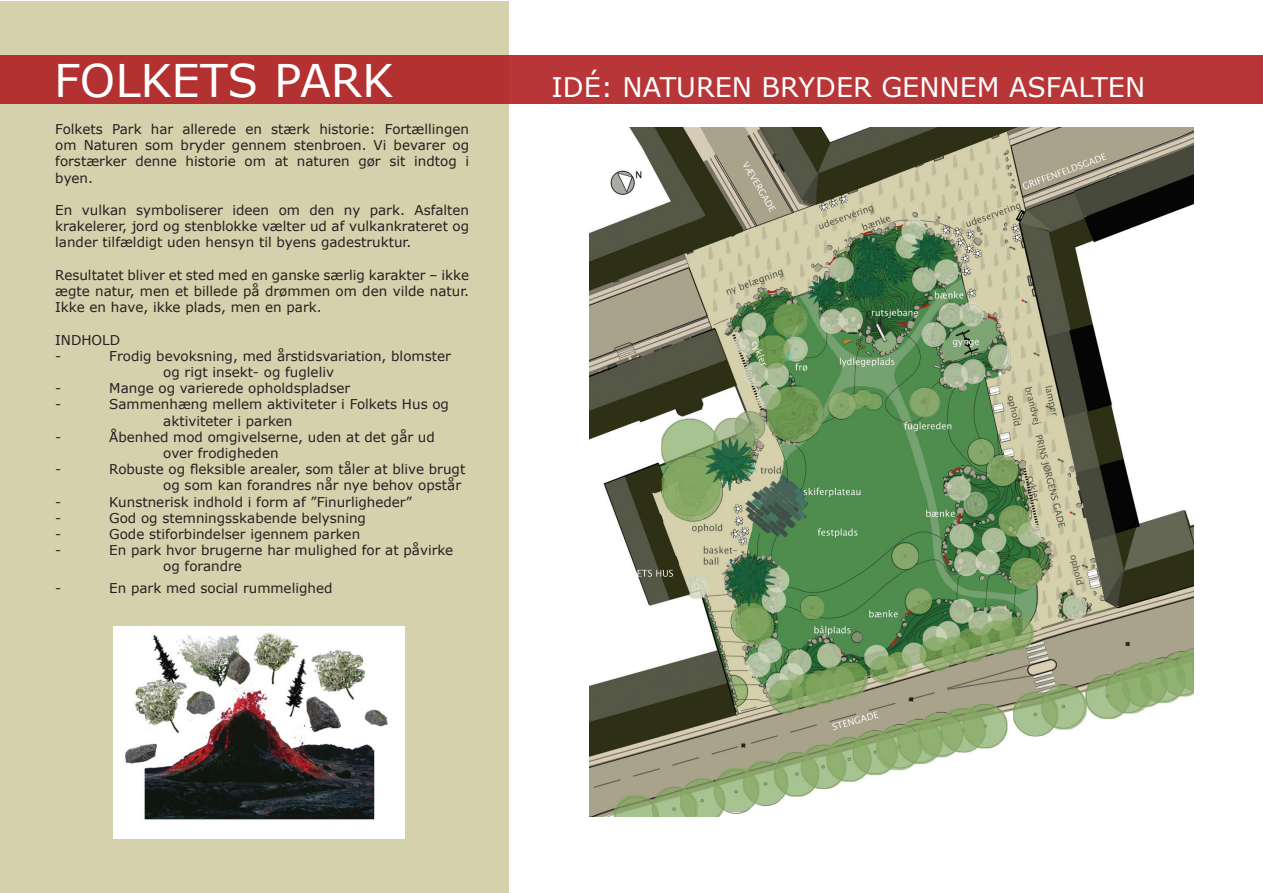
<style>
.page{position:relative;width:1263px;height:893px;background:#fff}
.page>*{position:absolute;margin:0;border:0;box-sizing:border-box;transform-origin:0 0}
.t1{font:45px "Verdana";color:#fff}
.t2{font:27px "Verdana";color:#fff}
.t3{font:13.5px/16.2px "Verdana";color:#231f20}
</style>
<div class="page">
<div style="left:0;top:2px;width:509px;height:891px;background:#d4d1ac"></div>
<img style="left:113px;top:626px;width:292px;height:212px">
<img style="left:589px;top:128px;width:605px;height:688px">
<div style="left:0;top:55px;width:1263px;height:49px;background:#b83538"></div>
<h1 class="t1" style="left:54px;top:52px;width:341px">FOLKETS PARK</h1>
<h2 class="t2" style="left:552px;top:70px;width:595px">IDÉ: NATUREN BRYDER GENNEM ASFALTEN</h2>
<p class="t3" style="left:55px;top:121px;width:415px;text-align:justify">Folkets Park har allerede en stærk historie: Fortællingen om Naturen som bryder gennem stenbroen. Vi bevarer og forstærker denne historie om at naturen gør sit indtog i byen.</p>
<p class="t3" style="left:55px;top:202px;width:415px;text-align:justify">En vulkan symboliserer ideen om den ny park. Asfalten krakelerer, jord og stenblokke vælter ud af vulkankrateret og lander tilfældigt uden hensyn til byens gadestruktur.</p>
<p class="t3" style="left:55px;top:266px;width:415px;text-align:justify">Resultatet bliver et sted med en ganske særlig karakter – ikke ægte natur, men et billede på drømmen om den vilde natur.<br>Ikke en have, ikke plads, men en park.</p>
<p class="t3" style="left:55px;top:331px;width:66px">INDHOLD -</p>
<p class="t3" style="left:163px;top:347px;width:289px;text-indent:-54px">Frodig bevoksning, med årstidsvariation, blomster og rigt insekt- og fugleliv</p>
<p class="t3" style="left:55px;top:380px;width:8px">-</p>
<p class="t3" style="left:109px;top:380px;width:242px">Mange og varierede opholdspladser</p>
<p class="t3" style="left:55px;top:396px;width:8px">-</p>
<p class="t3" style="left:163px;top:396px;width:287px;text-indent:-54px">Sammenhæng mellem aktiviteter i Folkets Hus og aktiviteter i parken</p>
<p class="t3" style="left:55px;top:428px;width:8px">-</p>
<p class="t3" style="left:163px;top:428px;width:273px;text-indent:-54px">Åbenhed mod omgivelserne, uden at det går ud over frodigheden</p>
<p class="t3" style="left:55px;top:461px;width:8px">-</p>
<p class="t3" style="left:163px;top:461px;width:304px;text-indent:-54px">Robuste og fleksible arealer, som tåler at blive brugt og som kan forandres når nye behov opstår</p>
<p class="t3" style="left:55px;top:493px;width:8px">-</p>
<p class="t3" style="left:109px;top:493px;width:304px">Kunstnerisk indhold i form af ”Finurligheder”</p>
<p class="t3" style="left:55px;top:509px;width:8px">-</p>
<p class="t3" style="left:109px;top:509px;width:258px">God og stemningsskabende belysning</p>
<p class="t3" style="left:55px;top:526px;width:8px">-</p>
<p class="t3" style="left:109px;top:526px;width:252px">Gode stiforbindelser igennem parken</p>
<p class="t3" style="left:55px;top:542px;width:8px">-</p>
<p class="t3" style="left:163px;top:542px;width:291px;text-indent:-54px">En park hvor brugerne har mulighed for at påvirke og forandre</p>
<p class="t3" style="left:55px;top:580px;width:8px">-</p>
<p class="t3" style="left:109px;top:580px;width:225px">En park med social rummelighed</p>
</div>
